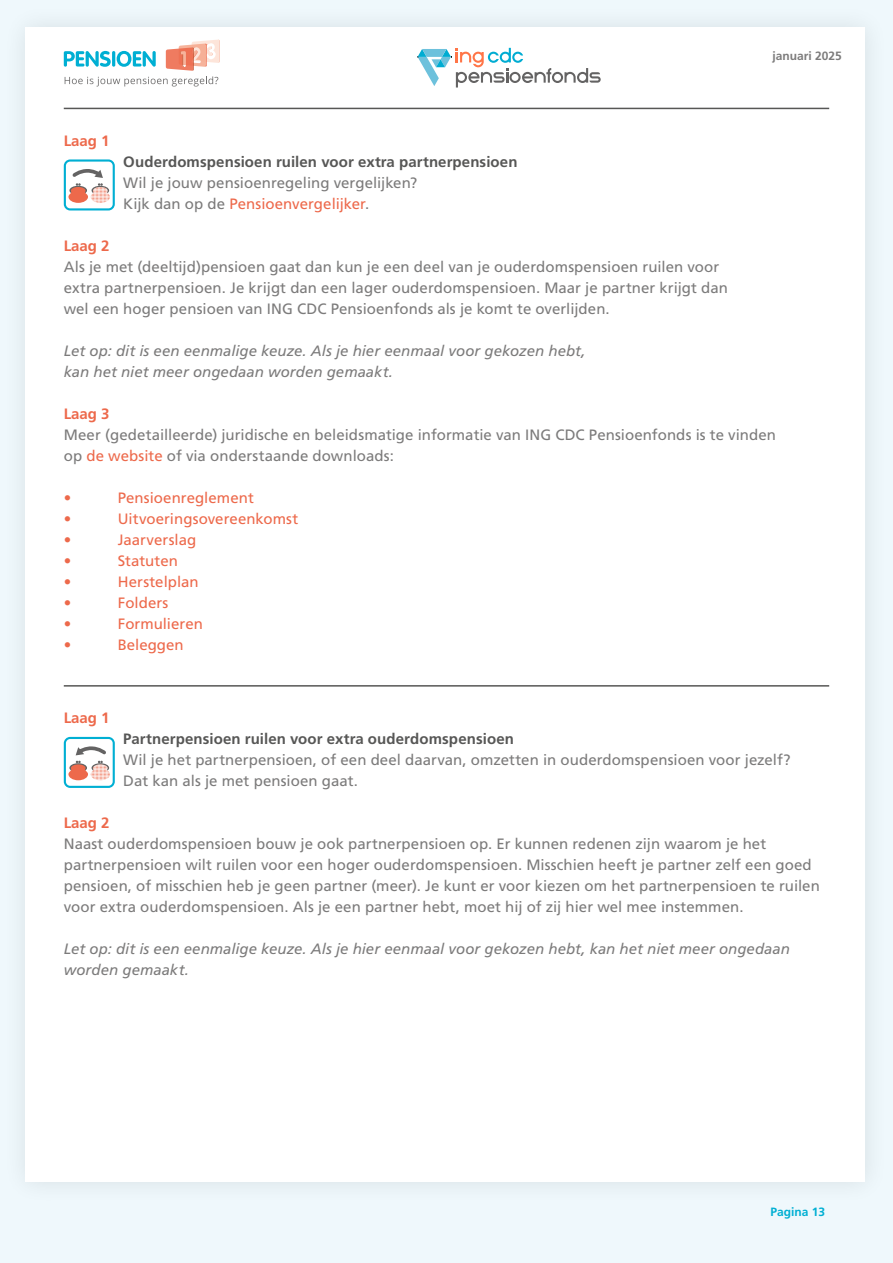
<style>
.page{position:relative;width:893px;height:1263px;background:#eff8fc}
.page>*{position:absolute;margin:0;border:0;box-sizing:border-box;transform-origin:0 0}
.t1{font:15px/21px "Frutiger LT Std";letter-spacing:.005em;color:#7c7b7b}
.t2{font:italic 15px/21px "Frutiger LT Std";color:#7c7b7b}
.t3{font:15px "Frutiger LT Std";letter-spacing:.005em;color:#ed694b}
.t4{font:700 15px "Frutiger LT Std";letter-spacing:.005em;color:#575756}
.t5{font:700 15px "Frutiger LT Std";color:#ed694b}
.t6{font:700 12px "Frutiger LT Std";color:#7c7b7b}
.t7{font:700 12px "Frutiger LT Std";color:#00afd3}
.s1{color:#ed694b}
</style>
<div class="page">
<div style="left:26px;top:28px;width:839px;height:1154px;background:#fff"></div>
<svg style="left:418px;top:48px;width:183px;height:40px"></svg>
<svg style="left:64px;top:40px;width:156px;height:47px"></svg>
<hr style="left:64px;top:108px;width:765px;height:1px;background:#575756">
<svg style="left:64px;top:159px;width:51px;height:51px"></svg>
<hr style="left:64px;top:685px;width:765px;height:2px;background:#575756">
<svg style="left:64px;top:737px;width:51px;height:51px"></svg>
<p class="t5" style="left:64px;top:132px;width:47px">Laag 1</p>
<p class="t4" style="left:123px;top:153px;width:396px">Ouderdomspensioen ruilen voor extra partnerpensioen</p>
<p class="t1" style="left:123px;top:172px;width:296px">Wil je jouw pensioenregeling vergelijken?<br>Kijk dan op de <span class="s1">Pensioenvergelijker</span>.</p>
<p class="t6" style="left:773px;top:49px;width:71px">januari 2 025</p>
<p class="t5" style="left:64px;top:237px;width:47px">Laag 2</p>
<p class="t1" style="left:64px;top:256px;width:666px">Als je met (deeltijd)pensioen gaat dan kun je een deel van je ouderdomspensioen ruilen voor extra partnerpensioen. Je krijgt dan een lager ouderdomspensioen. Maar je partner krijgt dan wel een hoger pensioen van ING CDC Pensioenfonds als je komt te overlijden.</p>
<p class="t2" style="left:64px;top:340px;width:523px">Let op: dit is een eenmalige keuze. Als je hier eenmaal voor gekozen hebt, kan het niet meer ongedaan worden gemaakt.</p>
<p class="t5" style="left:64px;top:405px;width:47px">Laag 3</p>
<p class="t1" style="left:64px;top:424px;width:714px">Meer (gedetailleerde) juridische en beleidsmatige informatie van ING CDC Pensioenfonds is te vinden op <span class="s1">de website</span> of via onderstaande downloads:</p>
<p class="t3" style="left:64px;top:489px;width:9px">•</p>
<p class="t3" style="left:118px;top:489px;width:138px">Pensioenreglement</p>
<p class="t3" style="left:64px;top:510px;width:9px">•</p>
<p class="t3" style="left:118px;top:510px;width:182px">Uitvoeringsovereenkomst</p>
<p class="t3" style="left:64px;top:531px;width:9px">•</p>
<p class="t3" style="left:118px;top:531px;width:80px">Jaarverslag</p>
<p class="t3" style="left:64px;top:552px;width:9px">•</p>
<p class="t3" style="left:118px;top:552px;width:62px">Statuten</p>
<p class="t3" style="left:64px;top:573px;width:9px">•</p>
<p class="t3" style="left:118px;top:573px;width:82px">Herstelplan</p>
<p class="t3" style="left:64px;top:594px;width:9px">•</p>
<p class="t3" style="left:118px;top:594px;width:52px">Folders</p>
<p class="t3" style="left:64px;top:615px;width:9px">•</p>
<p class="t3" style="left:118px;top:615px;width:87px">Formulieren</p>
<p class="t3" style="left:64px;top:636px;width:9px">•</p>
<p class="t3" style="left:118px;top:636px;width:67px">Beleggen</p>
<p class="t5" style="left:64px;top:709px;width:47px">Laag 1</p>
<p class="t4" style="left:123px;top:730px;width:392px">Partnerpensioen ruilen voor extra ouderdomspensioen</p>
<p class="t1" style="left:123px;top:750px;width:669px">Wil je het partnerpensioen, of een deel daarvan, omzetten in ouderdomspensioen voor jezelf?<br>Dat kan als je met pensioen gaat.</p>
<p class="t5" style="left:64px;top:814px;width:47px">Laag 2</p>
<p class="t1" style="left:64px;top:834px;width:758px">Naast ouderdomspensioen bouw je ook partnerpensioen op. Er kunnen redenen zijn waarom je het partnerpensioen wilt ruilen voor een hoger ouderdomspensioen. Misschien heeft je partner zelf een goed pensioen, of misschien heb je geen partner (meer). Je kunt er voor kiezen om het partnerpensioen te ruilen voor extra ouderdomspensioen. Als je een partner hebt, moet hij of zij hier wel mee instemmen.</p>
<p class="t2" style="left:64px;top:939px;width:728px">Let op: dit is een eenmalige keuze. Als je hier eenmaal voor gekozen hebt, kan het niet meer ongedaan worden gemaakt.</p>
<p class="t7" style="left:770px;top:1205px;width:56px">Pagina 13</p>
</div>
